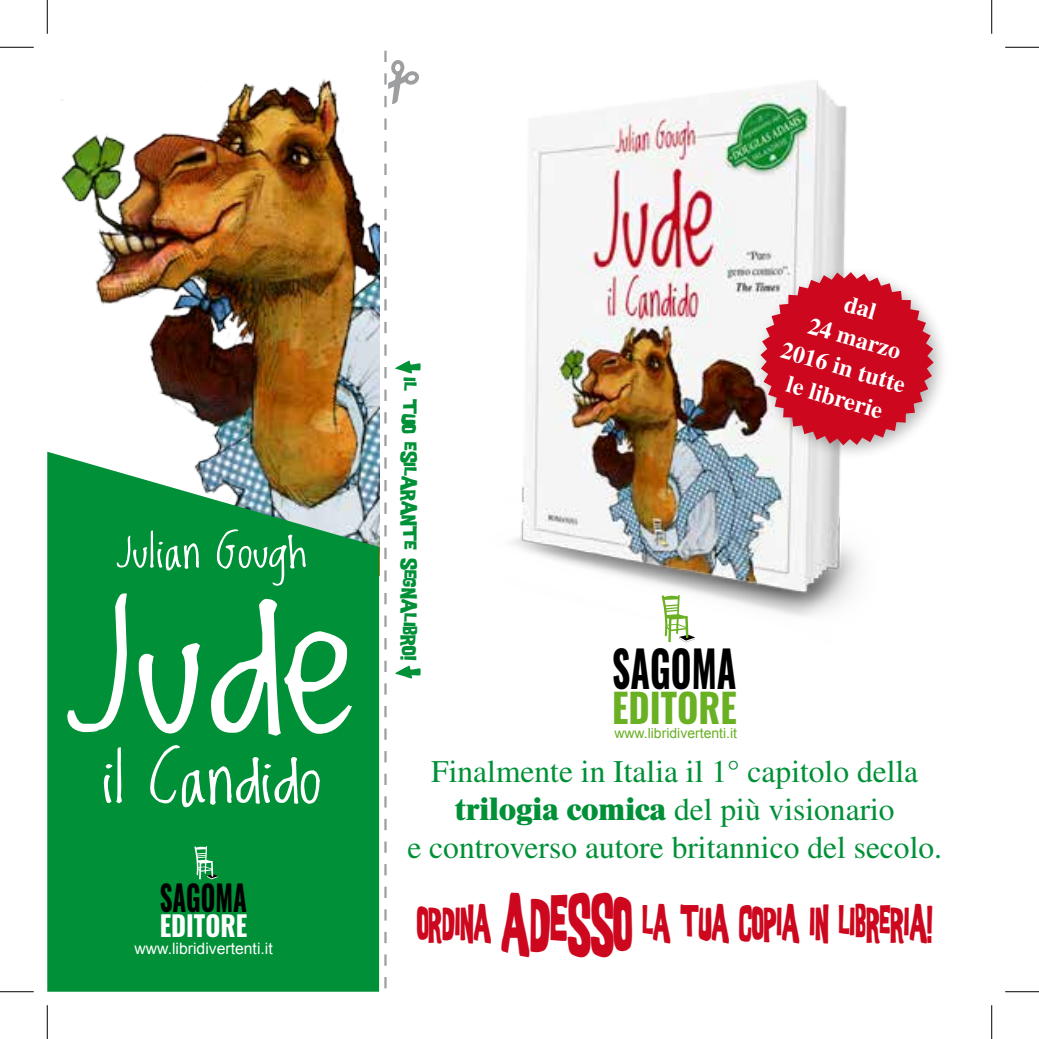
<style>
.page{position:relative;width:1039px;height:1039px;background:#fff}
.page>*{position:absolute;margin:0;border:0;box-sizing:border-box;transform-origin:0 0}
.t1{font:164.47px "Lovedbythe King";color:#fff;scale:1.37 1}
.t2{font:56.48px "Lovedbythe King";color:#fff;scale:1.37 1}
.t3{font:700 49.95px "Oswald";color:#000;scale:.71 1}
.t4{font:40.5px "Good Girl";color:#cd071e;scale:.52 1}
.t5{font:700 39.6px "Oswald";color:#6ab023;scale:.92 1}
.t6{font:37.57px "Lovedbythe King";color:#fff;scale:1.37 1}
.t7{font:700 35.1px "Oswald";color:#000;scale:.71 1}
.t8{font:31.5px/37.8px "Times";color:#009037;text-align:center}
.t9{font:700 27.9px "Oswald";color:#fff;scale:.92 1}
.t10{font:700 24.07px/31.3px "Times";color:#fff;text-align:center}
.t11{font:17.32px "Good Girl";color:#009037}
.t12{font:15.75px "Arial";color:#fff}
.t13{font:13.95px "Arial";color:#68b022}
.s1{font-weight:800}
.s2{font-size:65.7px}
</style>
<div class="page">
<img style="left:512px;top:80px;width:347px;height:563px">
<div style="left:753px;top:265px;width:197px;height:196px;background:#000;opacity:.3"></div>
<svg style="left:760px;top:272px;width:173px;height:173px;background:#d34253"></svg>
<svg style="left:661px;top:595px;width:34px;height:47px"></svg>
<img style="left:61px;top:79px;width:318px;height:372px">
<svg style="left:47px;top:451px;width:332px;height:540px;background:#109341"></svg>
<svg style="left:194px;top:846px;width:24px;height:33px"></svg>
<svg style="left:384px;top:50px;width:36px;height:939px"></svg>
<hr style="left:0;top:47px;width:34px;height:1px;background:#000">
<hr style="left:1005px;top:47px;width:33px;height:1px;background:#000">
<hr style="left:0;top:991px;width:34px;height:1px;background:#000">
<hr style="left:1005px;top:991px;width:33px;height:1px;background:#000">
<hr style="left:47px;top:0;width:1px;height:34px;background:#000">
<hr style="left:47px;top:1005px;width:1px;height:33px;background:#000">
<hr style="left:991px;top:0;width:1px;height:34px;background:#000">
<hr style="left:991px;top:1005px;width:1px;height:33px;background:#000">
<p class="t6" style="left:116px;top:532px;width:141px">Julian Gough</p>
<h1 class="t1" style="left:64px;top:579px;width:217px">Jude</h1>
<h2 class="t2" style="left:102px;top:750px;width:162px">il Candido</h2>
<p class="t7" style="left:160px;top:873px;width:124px">SAGOMA</p>
<p class="t9" style="left:160px;top:905px;width:97px">EDITORE</p>
<p class="t12" style="left:134px;top:937px;width:140px">www.libridivertenti.it</p>
<p class="t11" style="left:417px;top:377px;width:284px;rotate:90deg">IL TUO ESILARANTE SEGNALIBRO!</p>
<p class="t10" style="left:803px;top:274px;width:129px;rotate:16deg">dal<br>24 marzo<br>2016 in tutte le librerie</p>
<h3 class="t3" style="left:612px;top:633px;width:176px">SAGOMA</h3>
<p class="t5" style="left:612px;top:680px;width:137px">EDITORE</p>
<p class="t13" style="left:614px;top:724px;width:124px">www.libridivertenti.it</p>
<p class="t8" style="left:407px;top:752px;width:536px">Finalmente in Italia il 1° capitolo della <span class="s1">trilogia comica</span> del più visionario<br>e controverso autore britannico del secolo.</p>
<p class="t4" style="left:417px;top:903px;width:992px">ORDINA <span class="s2">ADESSO</span> LA TUA COPIA IN LIBRERIA!</p>
</div>
